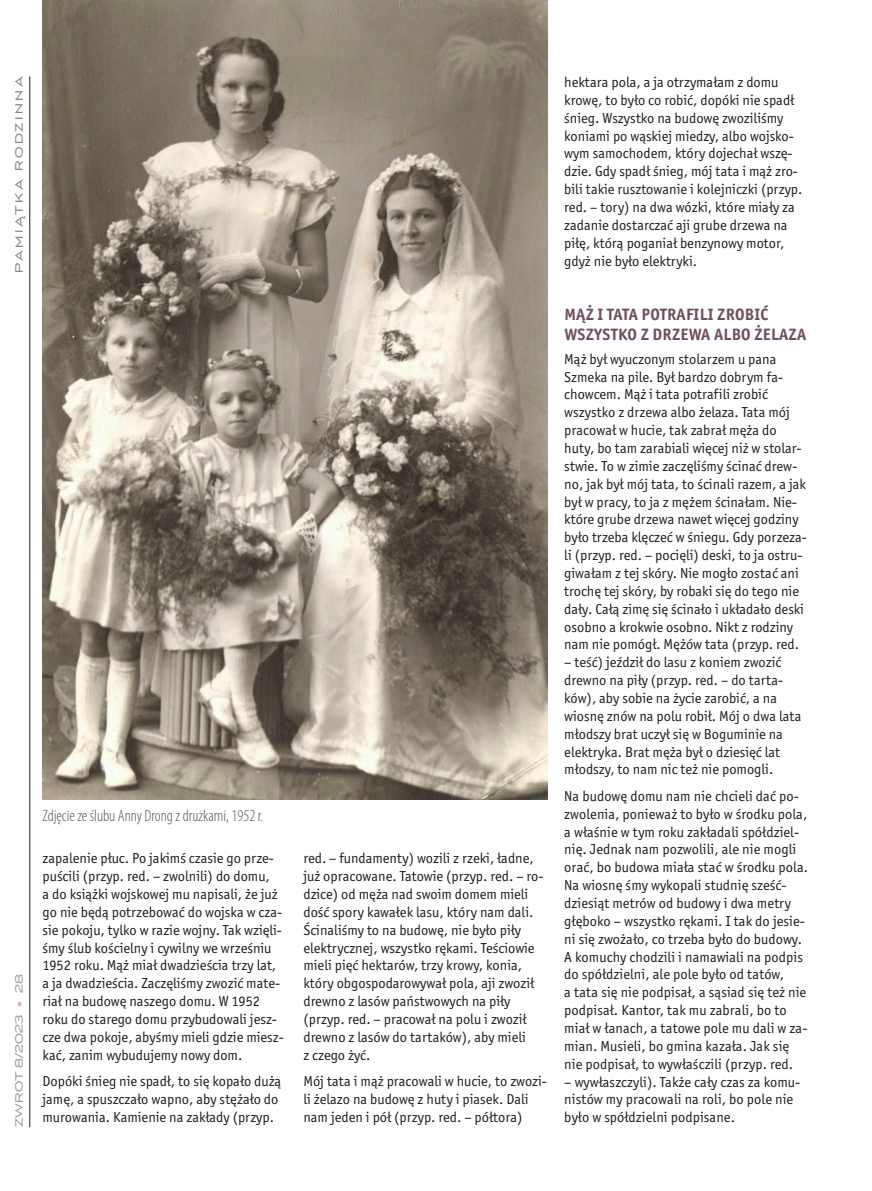
<style>
.page{position:relative;width:872px;height:1191px;background:#fff}
.page>*{position:absolute;margin:0;border:0;box-sizing:border-box;transform-origin:0 0}
.t1{font:700 16.5px/19.5px "Officina Sans Itc TOT";letter-spacing:.015em;color:#704f5d}
.t2{font:300 condensed 16.5px "Myriad Pro";color:#575756}
.t3{font:14.4px/17.9px "Officina Sans Itc TOT";color:#1d1d1b}
.t4{font:12px "Luxury Gold";letter-spacing:.205em;color:#878787}
.t5{font:12px "Luxury Gold";letter-spacing:.015em;color:#9d9d9d}
.s1{color:#f29fc5}
</style>
<div class="page">
<hr style="left:30px;top:77px;width:1px;height:1050px;background:#1d1d1b">
<img style="left:43px;top:0;width:504px;height:799px">
<p class="t4" style="left:13px;top:273px;width:198px;rotate:-90deg">PAMIĄTKA RODZINNA</p>
<p class="t5" style="left:13px;top:1127px;width:154px;rotate:-90deg">ZWROT 8/2023 <span class="s1">•</span> 28</p>
<p class="t2" style="left:43px;top:806px;width:222px">Zdjęcie ze ślubu Anny Drong z drużkami, 1952 r.</p>
<p class="t3" style="left:43px;top:849px;width:243px">zapalenie płuc. Po jakimś czasie go prze&shy;puścili (przyp. red. – zwolnili) do domu,<br>a do książki wojskowej mu napisali, że już go nie będą potrzebować do wojska w cza&shy;sie pokoju, tylko w razie wojny. Tak wzięli&shy;śmy ślub kościelny i cywilny we wrześniu 1952 roku. Mąż miał dwadzieścia trzy lat, a ja dwadzieścia. Zaczęliśmy zwozić mate&shy;riał na budowę naszego domu. W 1952 roku do starego domu przybudowali jesz&shy;cze dwa pokoje, abyśmy mieli gdzie miesz&shy;kać, zanim wybudujemy nowy dom.</p>
<p class="t3" style="left:43px;top:1072px;width:240px">Dopóki śnieg nie spadł, to się kopało dużą jamę, a spuszczało wapno, aby stężało do murowania. Kamienie na zakłady (przyp.</p>
<p class="t3" style="left:303px;top:849px;width:242px">red. – fundamenty) wozili z rzeki, ładne, już opracowane. Tatowie (przyp. red. – ro&shy;dzice) od męża nad swoim domem mieli dość spory kawałek lasu, który nam dali.<br>Ścinaliśmy to na budowę, nie było piły elektrycznej, wszystko rękami. Teściowie mieli pięć hektarów, trzy krowy, konia, który obgospodarowywał pola, aji zwoził drewno z lasów państwowych na piły (przyp. red. – pracował na polu i zwoził drewno z lasów do tartaków), aby mieli<br>z czego żyć.</p>
<p class="t3" style="left:303px;top:1072px;width:245px">Mój tata i mąż pracowali w hucie, to zwozi&shy;li żelazo na budowę z huty i piasek. Dali nam jeden i pół (przyp. red. – półtora)</p>
<p class="t3" style="left:564px;top:73px;width:239px">hektara pola, a ja otrzymałam z domu krowę, to było co robić, dopóki nie spadł śnieg. Wszystko na budowę zwoziliśmy koniami po wąskiej miedzy, albo wojsko&shy;wym samochodem, który dojechał wszę&shy;dzie. Gdy spadł śnieg, mój tata i mąż zro&shy;bili takie rusztowanie i kolejniczki (przyp. red. – tory) na dwa wózki, które miały za zadanie dostarczać aji grube drzewa na piłę, którą poganiał benzynowy motor, gdyż nie było elektryki.</p>
<p class="t1" style="left:564px;top:304px;width:243px">MĄŻ I TATA POTRAFILI ZROBIĆ<br>WSZYSTKO Z DRZEWA ALBO ŻELAZA</p>
<p class="t3" style="left:564px;top:350px;width:244px">Mąż był wyuczonym stolarzem u pana Szmeka na pile. Był bardzo dobrym fa&shy;chowcem. Mąż i tata potrafili zrobić wszystko z drzewa albo żelaza. Tata mój pracował w hucie, tak zabrał męża do huty, bo tam zarabiali więcej niż w stolar&shy;stwie. To w zimie zaczęliśmy ścinać drew&shy;no, jak był mój tata, to ścinali razem, a jak był w pracy, to ja z mężem ścinałam. Nie&shy;które grube drzewa nawet więcej godziny było trzeba klęczeć w śniegu. Gdy porzeza&shy;li (przyp. red. – pocięli) deski, to ja ostru&shy;giwałam z tej skóry. Nie mogło zostać ani trochę tej skóry, by robaki się do tego nie dały. Całą zimę się ścinało i układało deski osobno a krokwie osobno. Nikt z rodziny nam nie pomógł. Mężów tata (przyp. red.</p>
<p class="t3" style="left:564px;top:653px;width:239px">– teść) jeździł do lasu z koniem zwozić drewno na piły (przyp. red. – do tarta&shy;ków), aby sobie na życie zarobić, a na wiosnę znów na polu robił. Mój o dwa lata młodszy brat uczył się w Boguminie na elektryka. Brat męża był o dziesięć lat młodszy, to nam nic też nie pomogli.</p>
<p class="t3" style="left:564px;top:787px;width:245px">Na budowę domu nam nie chcieli dać po&shy;zwolenia, ponieważ to było w środku pola, a właśnie w tym roku zakładali spółdziel&shy;nię. Jednak nam pozwolili, ale nie mogli orać, bo budowa miała stać w środku pola.<br>Na wiosnę śmy wykopali studnię sześć&shy;dziesiąt metrów od budowy i dwa metry głęboko – wszystko rękami. I tak do jesie&shy;ni się zwożało, co trzeba było do budowy.<br>A komuchy chodzili i namawiali na podpis do spółdzielni, ale pole było od tatów,<br>a tata się nie podpisał, a sąsiad się też nie podpisał. Kantor, tak mu zabrali, bo to miał w łanach, a tatowe pole mu dali w za&shy;mian. Musieli, bo gmina kazała. Jak się nie podpisał, to wywłaśczili (przyp. red.</p>
<p class="t3" style="left:564px;top:1072px;width:237px">– wywłaszczyli). Także cały czas za komu&shy;nistów my pracowali na roli, bo pole nie było w spółdzielni podpisane.</p>
</div>
